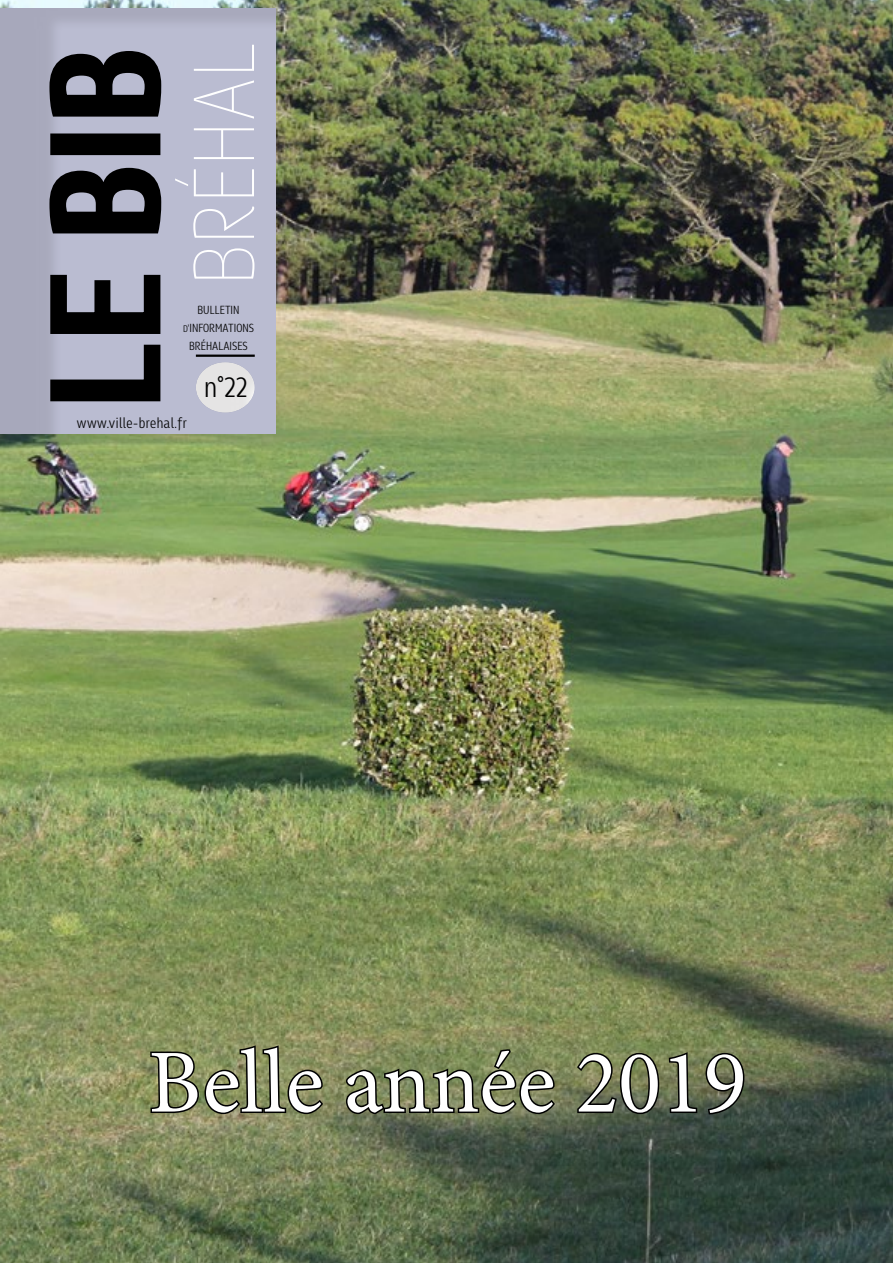
<style>
.page{position:relative;width:893px;height:1263px;background:#fff}
.page>*{position:absolute;margin:0;border:0;box-sizing:border-box;transform-origin:0 0}
.t1{font:500 166.65px "Chorus Cond";color:#000}
.t2{font:100 95.55px "Chorus Cond";color:#fff}
.t3{font:90px "Minion Pro";color:#fff}
.t4{font:300 30.6px "Chorus Cond";color:#000}
.t5{font:300 15.6px "Chorus Cond";letter-spacing:.03em;color:#000}
.t6{font:300 12.9px/18px "Chorus Cond";color:#000;text-align:center}
.s1{font-size:10.5px}
</style>
<div class="page">
<img style="left:0;top:0;width:893px;height:1263px">
<div style="left:0;top:0;width:287px;height:436px;background:#140e0c;opacity:.11"></div>
<svg style="left:49px;top:343px;width:113px;height:60px;background:#a0a2b4"></svg>
<svg style="left:49px;top:273px;width:113px;height:62px;background:#9698a9"></svg>
<svg style="left:48px;top:166px;width:115px;height:69px;background:#9698a9"></svg>
<div style="left:50px;top:133px;width:110px;height:22px;border:3px solid #000"></div>
<svg style="left:48px;top:50px;width:115px;height:69px;background:#9698a9"></svg>
<div style="left:184px;top:350px;width:85px;height:64px;background:#140e0c;opacity:.11"></div>
<hr style="left:196px;top:355px;width:59px;height:2px;background:#000">
<svg style="left:149px;top:717px;width:49px;height:397px;background:#7b8a55"></svg>
<svg style="left:204px;top:1043px;width:121px;height:220px;background:#6d7751"></svg>
<svg style="left:344px;top:1048px;width:213px;height:215px;background:#576448"></svg>
<svg style="left:575px;top:1051px;width:83px;height:64px;background:#54593e"></svg>
<svg style="left:667px;top:1050px;width:76px;height:66px;background:#4d543c"></svg>
<h1 class="t1" style="left:13px;top:409px;width:364px;rotate:-90deg">LE BIB</h1>
<h2 class="t2" style="left:173px;top:285px;width:245px;rotate:-90deg">BRÉHAL</h2>
<p class="t5" style="left:77px;top:414px;width:112px">www.ville-brehal.fr</p>
<p class="t6" style="left:183px;top:301px;width:73px">BULLETIN<br><span class="s1">D’</span>INFORMATIONS<br>BRÉHALAISES</p>
<h3 class="t4" style="left:204px;top:371px;width:45px">n°22</h3>
<h3 class="t3" style="left:149px;top:1022px;width:602px">Belle année 2019</h3>
</div>
